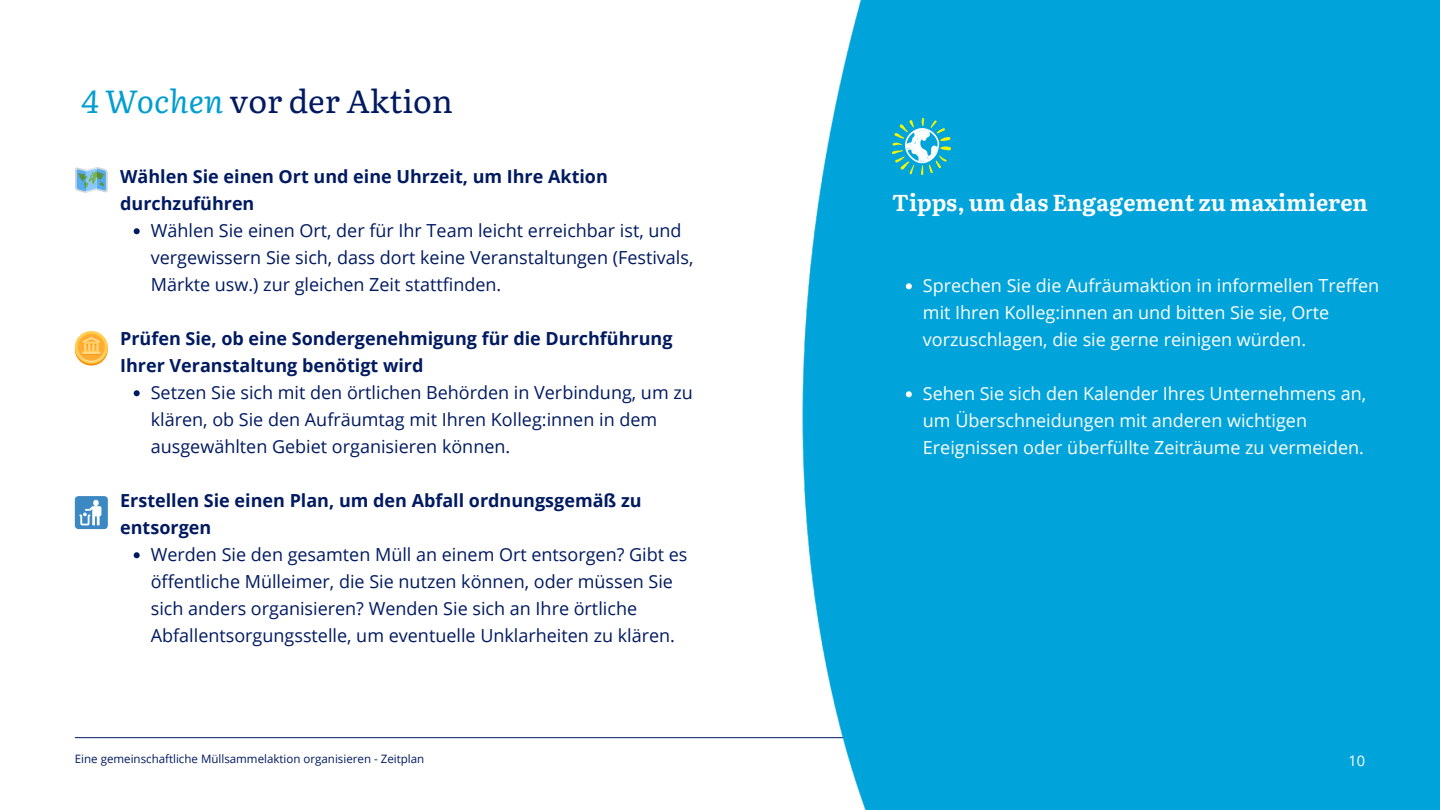
<style>
.page{position:relative;width:1440px;height:810px;background:#fff}
.page>*{position:absolute;margin:0;border:0;box-sizing:border-box;transform-origin:0 0}
.t1{font:32px "Literata";color:#001a61}
.t2{font:700 23px "Literata";color:#fff}
.t3{font:18px/27px "Open Sans";color:#001a61}
.t4{font:18px/27px "Open Sans";color:#fff}
.t5{font:700 18px/27px "Open Sans";color:#001a61}
.t6{font:14.5px "Open Sans";color:#fff}
.t7{font:11.5px "Open Sans";color:#001a61}
.s1{font-style:italic;color:#009ed1}
</style>
<div class="page">
<hr style="left:75px;top:737px;width:1289px;height:1px;background:#001a61">
<div style="left:786px;top:0;width:654px;height:810px;background:#00a4db"></div>
<svg style="left:134px;top:228px;width:6px;height:6px"></svg>
<svg style="left:134px;top:390px;width:6px;height:6px"></svg>
<svg style="left:134px;top:552px;width:6px;height:6px"></svg>
<svg style="left:906px;top:283px;width:6px;height:6px"></svg>
<svg style="left:906px;top:391px;width:6px;height:6px"></svg>
<img style="left:892px;top:119px;width:58px;height:55px">
<svg style="left:75px;top:331px;width:33px;height:35px"></svg>
<svg style="left:75px;top:167px;width:33px;height:26px"></svg>
<div style="left:75px;top:496px;width:33px;height:33px;background:#3b88c3;border-radius:4px"></div>
<svg style="left:79px;top:500px;width:22px;height:25px"></svg>
<p class="t1" style="left:81px;top:75px;width:373px"><span class="s1">4 Wochen</span> vor der Aktion</p>
<p class="t5" style="left:120px;top:163px;width:489px">Wählen Sie einen Ort und eine Uhrzeit, um Ihre Aktion durchzuführen</p>
<p class="t3" style="left:151px;top:217px;width:544px">Wählen Sie einen Ort, der für Ihr Team leicht erreichbar ist, und vergewissern Sie sich, dass dort keine Veranstaltungen (Festivals,<br>Märkte usw.) zur gleichen Zeit stattfinden.</p>
<p class="t5" style="left:120px;top:325px;width:554px">Prüfen Sie, ob eine Sondergenehmigung für die Durchführung<br>Ihrer Veranstaltung benötigt wird</p>
<p class="t3" style="left:151px;top:379px;width:544px">Setzen Sie sich mit den örtlichen Behörden in Verbindung, um zu klären, ob Sie den Aufräumtag mit Ihren Kolleg:innen in dem ausgewählten Gebiet organisieren können.</p>
<p class="t5" style="left:120px;top:487px;width:523px">Erstellen Sie einen Plan, um den Abfall ordnungsgemäß zu entsorgen</p>
<p class="t3" style="left:151px;top:541px;width:538px">Werden Sie den gesamten Müll an einem Ort entsorgen? Gibt es öffentliche Mülleimer, die Sie nutzen können, oder müssen Sie sich anders organisieren? Wenden Sie sich an Ihre örtliche Abfallentsorgungsstelle, um eventuelle Unklarheiten zu klären.</p>
<p class="t7" style="left:75px;top:751px;width:351px">Eine gemeinschaftliche Müllsammelaktion organisieren - Zeitplan</p>
<p class="t2" style="left:892px;top:184px;width:477px">Tipps, um das Engagement zu maximieren</p>
<p class="t4" style="left:923px;top:272px;width:458px">Sprechen Sie die Aufräumaktion in informellen Treffen mit Ihren Kolleg:innen an und bitten Sie sie, Orte vorzuschlagen, die sie gerne reinigen würden.</p>
<p class="t4" style="left:923px;top:380px;width:445px">Sehen Sie sich den Kalender Ihres Unternehmens an, um Überschneidungen mit anderen wichtigen<br>Ereignissen oder überfüllte Zeiträume zu vermeiden.</p>
<p class="t6" style="left:1348px;top:751px;width:18px">10</p>
</div>
